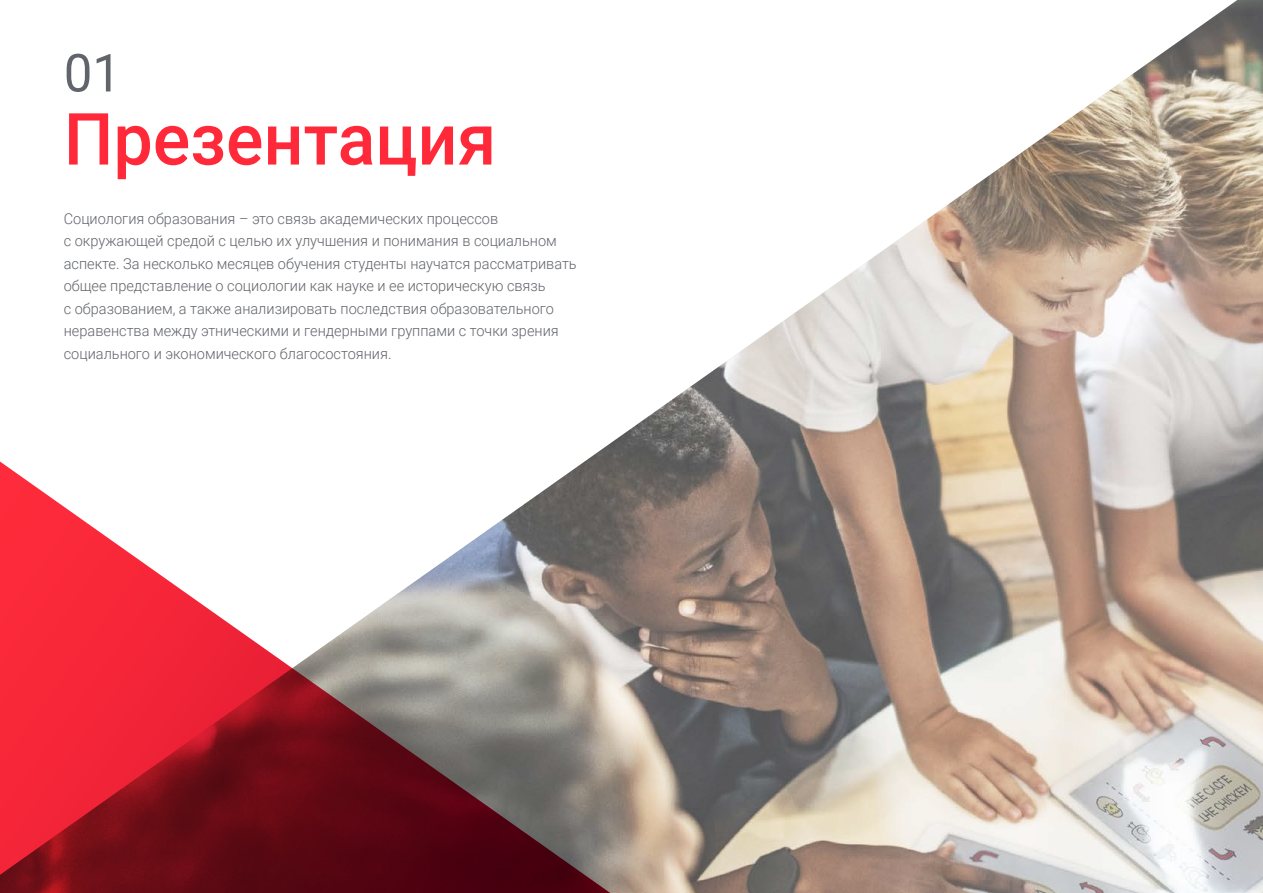
<style>
.page{position:relative;width:1263px;height:893px;background:#fff}
.page>*{position:absolute;margin:0;border:0;box-sizing:border-box;transform-origin:0 0}
.t1{font:500 72px "Roboto";color:#ff293a}
.t2{font:52.5px "Roboto";color:#61646a}
.t3{font:300 15px/22.5px "Roboto";color:#61646a}
</style>
<div class="page">
<img style="left:606px;top:0;width:657px;height:893px">
<svg style="left:0;top:446px;width:640px;height:447px"></svg>
<h2 class="t2" style="left:64px;top:36px;width:59px">01</h2>
<h1 class="t1" style="left:64px;top:89px;width:434px">Презентация</h1>
<p class="t3" style="left:64px;top:207px;width:514px">Социология образования – это связь академических процессов<br>с окружающей средой с целью их улучшения и понимания в социальном аспекте. За несколько месяцев обучения студенты научатся рассматривать общее представление о социологии как науке и ее историческую связь<br>с образованием, а также анализировать последствия образовательного неравенства между этническими и гендерными группами с точки зрения социального и экономического благосостояния.</p>
</div>
